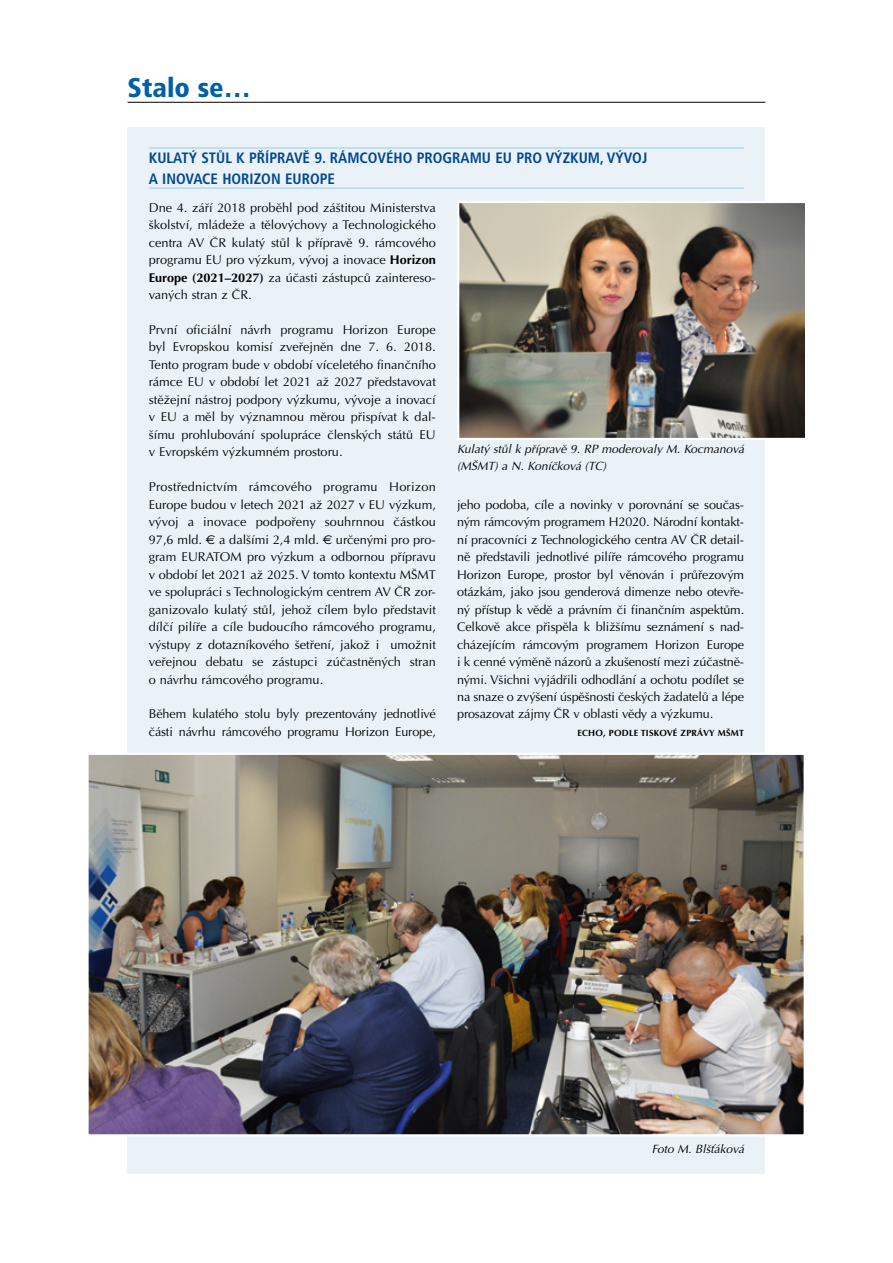
<style>
.page{position:relative;width:893px;height:1263px;background:#fff}
.page>*{position:absolute;margin:0;border:0;box-sizing:border-box;transform-origin:0 0}
.t1{font:900 condensed 27px "Frutiger CE";color:#0060a7}
.t2{font:700 condensed 15px/21px "Frutiger CE";color:#004893}
.t3{font:12.75px/17.5px "Optima CE";letter-spacing:-.01em;color:#000;text-align:justify}
.t4{font:italic 12px/16.5px "Optima CE";color:#000}
.t5{font:700 9px "Optima CE";letter-spacing:.025em;color:#000}
.s1{font-weight:700}
.s2{font-family:"Euro Sans"}
</style>
<div class="page">
<div style="left:128px;top:128px;width:637px;height:1046px;background:#eaf2f7"></div>
<hr style="left:128px;top:102px;width:637px;height:1px;background:#000">
<img style="left:89px;top:756px;width:714px;height:377px">
<div style="left:86px;top:753px;width:720px;height:383px;border:2px solid #fff"></div>
<img style="left:460px;top:204px;width:345px;height:233px">
<div style="left:457px;top:201px;width:351px;height:239px;border:2px solid #fff"></div>
<hr style="left:149px;top:148px;width:595px;height:1px;background:#91ccf0">
<hr style="left:149px;top:188px;width:595px;height:1px;background:#91ccf0">
<h1 class="t1" style="left:128px;top:72px;width:125px">Stalo se…</h1>
<p class="t2" style="left:149px;top:148px;width:500px">KULATÝ STŮL K PŘÍPRAVĚ 9. RÁMCOVÉHO PROGRAMU EU PRO VÝZKUM, VÝVOJ<br>A INOVACE HORIZON EUROPE</p>
<p class="t3" style="left:149px;top:199px;width:289px">Dne 4. září 2018 proběhl pod záštitou Ministerstva školství, mládeže a tělovýchovy a Technologického centra AV ČR kulatý stůl k přípravě 9. rámcového programu EU pro výzkum, vývoj a inovace <span class="s1">Horizon Europe (2021–2027)</span> za účasti zástupců zaintereso&shy;vaných stran z ČR.</p>
<p class="t3" style="left:149px;top:321px;width:289px">První oficiální návrh programu Horizon Europe byl Evropskou komisí zveřejněn dne 7. 6. 2018.<br>Tento program bude v období víceletého finančního rámce EU v období let 2021 až 2027 představovat stěžejní nástroj podpory výzkumu, vývoje a inovací v EU a měl by významnou měrou přispívat k dal&shy;šímu prohlubování spolupráce členských států EU v Evropském výzkumném prostoru.</p>
<p class="t3" style="left:149px;top:478px;width:289px">Prostřednictvím rámcového programu Horizon Europe budou v letech 2021 až 2027 v EU výzkum, vývoj a inovace podpořeny souhrnnou částkou 97,6 mld. <span class="s2">€</span> a dalšími 2,4 mld. <span class="s2">€</span> určenými pro pro&shy;gram EURATOM pro výzkum a odbornou přípravu v období let 2021 až 2025. V tomto kontextu MŠMT ve spolupráci s Technologickým centrem AV ČR zor&shy;ganizovalo kulatý stůl, jehož cílem bylo představit dílčí pilíře a cíle budoucího rámcového programu, výstupy z dotazníkového šetření, jakož i umožnit veřejnou debatu se zástupci zúčastněných stran o návrhu rámcového programu.</p>
<p class="t3" style="left:149px;top:706px;width:289px">Během kulatého stolu byly prezentovány jednotlivé části návrhu rámcového programu Horizon Europe,</p>
<p class="t4" style="left:457px;top:441px;width:289px">Kulatý stůl k přípravě 9. RP moderovaly M. Kocmanová (MŠMT) a N. Koníčková (TC)</p>
<p class="t3" style="left:457px;top:496px;width:289px">jeho podoba, cíle a novinky v porovnání se součas&shy;ným rámcovým programem H2020. Národní kontakt&shy;ní pracovníci z Technologického centra AV ČR detail&shy;ně představili jednotlivé pilíře rámcového programu Horizon Europe, prostor byl věnován i průřezovým otázkám, jako jsou genderová dimenze nebo otevře&shy;ný přístup k vědě a právním či finančním aspektům.<br>Celkově akce přispěla k bližšímu seznámení s nad&shy;cházejícím rámcovým programem Horizon Europe i k cenné výměně názorů a zkušeností mezi zúčastně&shy;nými. Všichni vyjádřili odhodlání a ochotu podílet se na snaze o zvýšení úspěšnosti českých žadatelů a lépe prosazovat zájmy ČR v oblasti vědy a výzkumu.</p>
<p class="t5" style="left:577px;top:728px;width:168px">ECHO, PODLE TISKOVÉ ZPRÁVY MŠMT</p>
<p class="t4" style="left:652px;top:1141px;width:94px">Foto M. Blšťáková</p>
</div>
